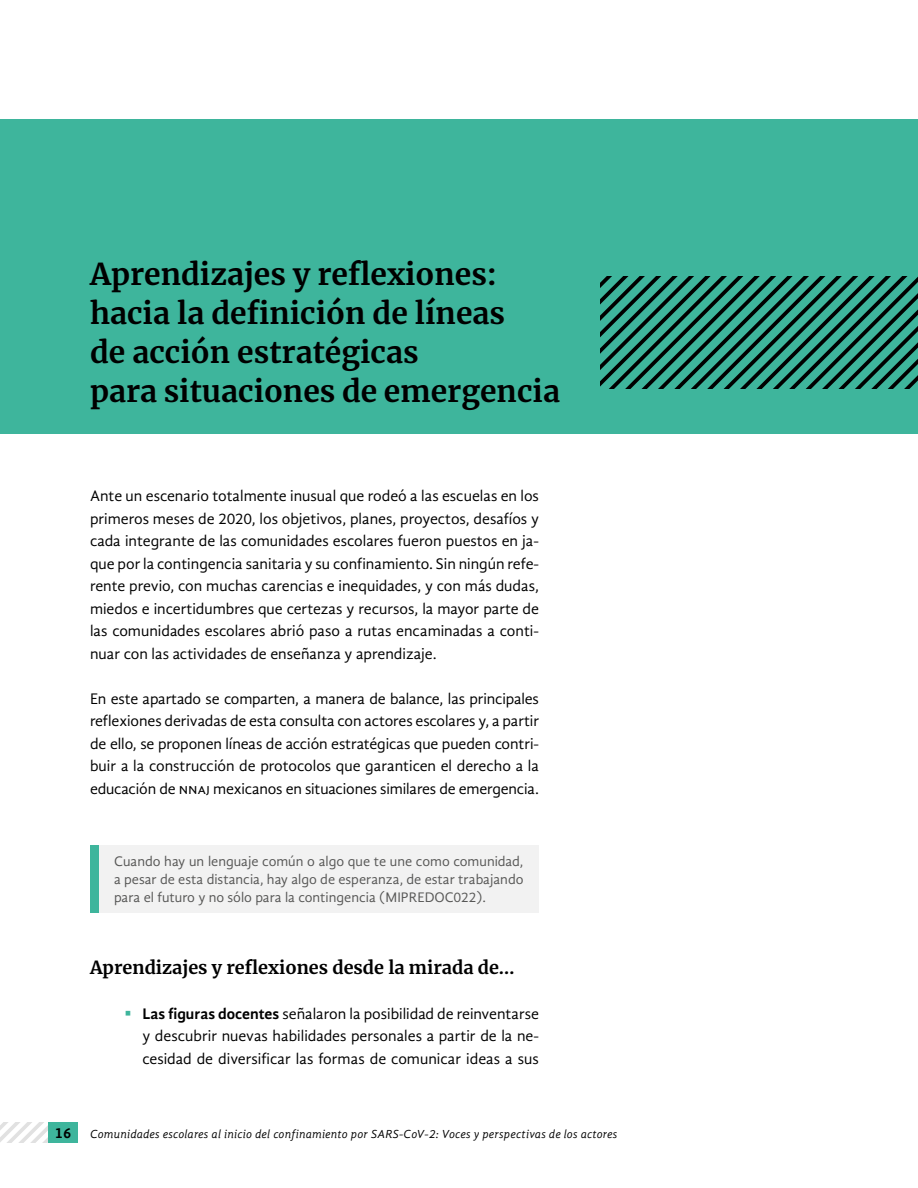
<style>
.page{position:relative;width:918px;height:1188px;background:#fff}
.page>*{position:absolute;margin:0;border:0;box-sizing:border-box;transform-origin:0 0}
.TIT_Cap{font:700 30px/39px "Merriweather";color:#000}
.TIT_2{font:700 18px "Merriweather";color:#000}
.TXT_general{font:15.75px/22.5px "Gandhi Sans";color:#000;text-align:justify}
.TXT_recuadro{font:14.25px/18px "Gandhi Sans";color:#575756;text-align:justify}
.t1{font:italic 12px "Gandhi Sans";letter-spacing:.02em;color:#000}
.s1{font-weight:700}
.s2{font-weight:700;font-style:normal;font-size:15px}
</style>
<div class="page">
<svg style="left:0;top:1122px;width:48px;height:21px"></svg>
<div style="left:48px;top:1122px;width:30px;height:21px;background:#3eb59c"></div>
<div style="left:0;top:119px;width:918px;height:315px;background:#3eb59c"></div>
<svg style="left:600px;top:276px;width:318px;height:113px"></svg>
<div style="left:90px;top:845px;width:9px;height:68px;background:#3eb59c"></div>
<div style="left:99px;top:845px;width:439px;height:68px;background:#f2f2f2"></div>
<p class="TIT_Cap" style="left:90px;top:253px;width:472px">Aprendizajes y reflexiones: hacia la definición de líneas<br>de acción estratégicas<br>para situaciones de emergencia</p>
<p class="TXT_general" style="left:90px;top:485px;width:451px">Ante un escenario totalmente inusual que rodeó a las escuelas en los primeros meses de 2020, los objetivos, planes, proyectos, desafíos y cada integrante de las comunidades escolares fueron puestos en ja&shy;que por la contingencia sanitaria y su confinamiento. Sin ningún refe&shy;rente previo, con muchas carencias e inequidades, y con más dudas, miedos e incertidumbres que certezas y recursos, la mayor parte de las comunidades escolares abrió paso a rutas encaminadas a conti&shy;nuar con las actividades de enseñanza y aprendizaje.</p>
<p class="TXT_general" style="left:90px;top:687px;width:451px">En este apartado se comparten, a manera de balance, las principales reflexiones derivadas de esta consulta con actores escolares y, a partir de ello, se proponen líneas de acción estratégicas que pueden contri&shy;buir a la construcción de protocolos que garanticen el derecho a la educación de NNAJ mexicanos en situaciones similares de emergencia.</p>
<p class="TXT_recuadro" style="left:114px;top:852px;width:411px">Cuando hay un lenguaje común o algo que te une como comunidad, a pesar de esta distancia, hay algo de esperanza, de estar trabajando para el futuro y no sólo para la contingencia (MIPREDOC022).</p>
<p class="TIT_2" style="left:90px;top:955px;width:426px">Aprendizajes y reflexiones desde la mirada de…</p>
<p class="TXT_general" style="left:142px;top:1002px;width:398px"><span class="s1">Las figuras docentes</span> señalaron la posibilidad de reinventarse y descubrir nuevas habilidades personales a partir de la ne&shy;cesidad de diversificar las formas de comunicar ideas a sus</p>
<p class="t1" style="left:55px;top:1127px;width:564px"><span class="s2">16</span> Comunidades escolares al inicio del confinamiento por SARS-CoV-2: Voces y perspectivas de los actores</p>
</div>
